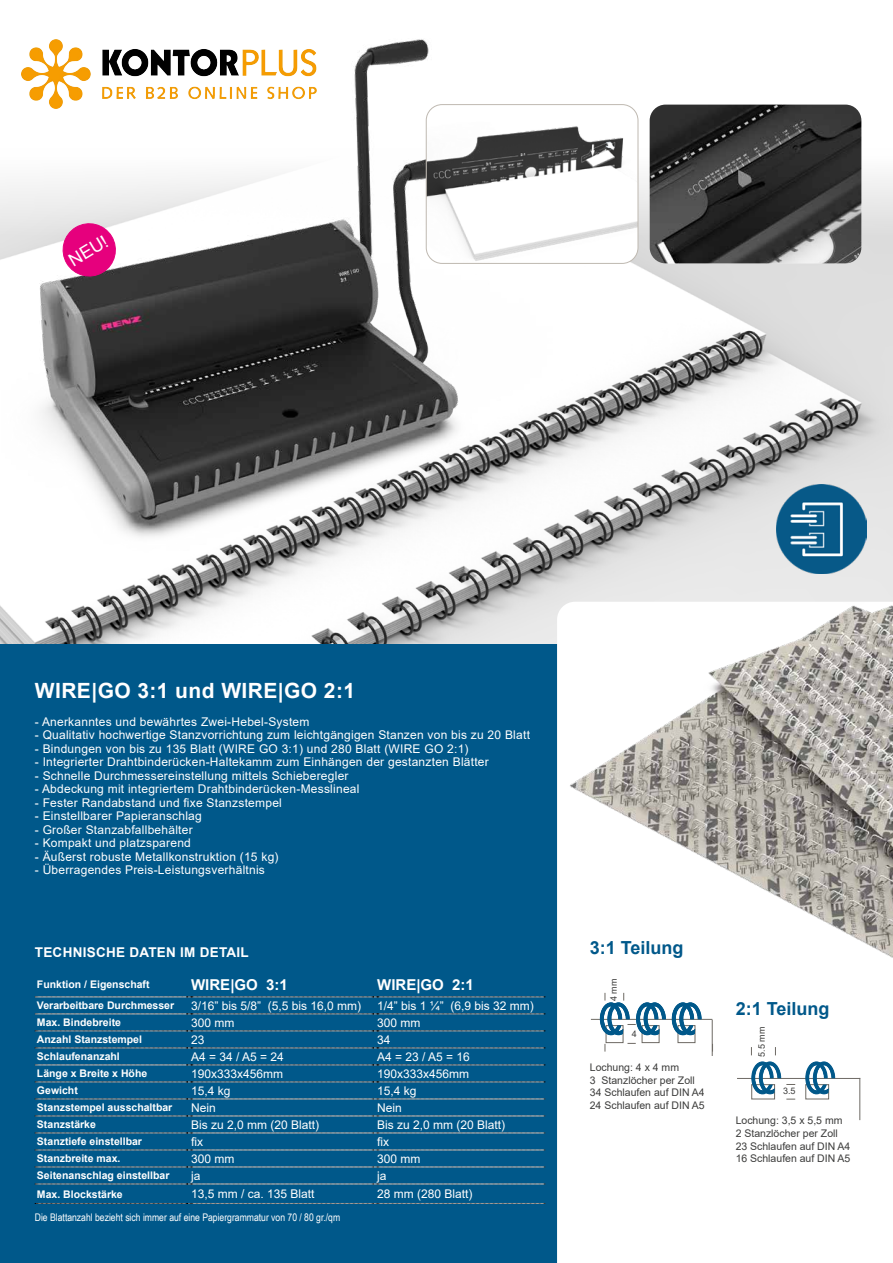
<style>
.page{position:relative;width:893px;height:1263px;background:#fff}
.page>*{position:absolute;margin:0;border:0;box-sizing:border-box;transform-origin:0 0}
.t1{font:700 21px "Arial";letter-spacing:.02em;color:#fff}
.t2{font:700 18px "Arial";color:#00588a}
.t3{font:17.7px "Arial";color:#fff}
.t4{font:700 15px "Arial";color:#fff}
.t5{font:700 13.5px "Arial";letter-spacing:.02em;color:#fff}
.t6{font:12px "Arial";letter-spacing:.02em;color:#fff}
.t7{font:12px "Arial";color:#fff}
.t8{font:700 10.5px "Arial";color:#fff}
.t9{font:10.5px/12.6px "Arial";color:#3c3c3b}
.t10{font:10.5px "Arial Narrow";color:#fff}
.t11{font:9px "Arial";color:#3c3c3b}
</style>
<div class="page">
<img style="left:0;top:148px;width:892px;height:496px">
<div style="left:0;top:644px;width:893px;height:619px;background:#00588a"></div>
<img style="left:1px;top:39px;width:622px;height:551px">
<svg style="left:35px;top:996px;width:510px;height:1px"></svg>
<svg style="left:35px;top:1013px;width:510px;height:1px"></svg>
<svg style="left:35px;top:1031px;width:510px;height:1px"></svg>
<svg style="left:35px;top:1048px;width:510px;height:1px"></svg>
<svg style="left:35px;top:1065px;width:510px;height:1px"></svg>
<svg style="left:35px;top:1082px;width:510px;height:1px"></svg>
<svg style="left:35px;top:1099px;width:510px;height:1px"></svg>
<svg style="left:35px;top:1116px;width:510px;height:1px"></svg>
<svg style="left:35px;top:1133px;width:510px;height:1px"></svg>
<svg style="left:35px;top:1150px;width:510px;height:1px"></svg>
<svg style="left:35px;top:1167px;width:510px;height:1px"></svg>
<svg style="left:35px;top:1184px;width:510px;height:1px"></svg>
<svg style="left:35px;top:1203px;width:510px;height:1px"></svg>
<div style="left:557px;top:1122px;width:336px;height:141px;background:#fff"></div>
<img style="left:557px;top:602px;width:336px;height:520px">
<img style="left:776px;top:484px;width:90px;height:90px">
<img style="left:426px;top:105px;width:212px;height:158px">
<div style="left:426px;top:104px;width:212px;height:160px;border:1px solid #bfb9b1;border-radius:16px"></div>
<img style="left:650px;top:105px;width:211px;height:158px">
<hr style="left:737px;top:1078px;width:123px;height:1px;background:#6e6a64">
<div style="left:805px;top:1084px;width:24px;height:15px;border:1px solid #6e6a64"></div>
<hr style="left:859px;top:1078px;width:1px;height:42px;background:#6e6a64">
<svg style="left:751px;top:1061px;width:44px;height:39px"></svg>
<svg style="left:805px;top:1061px;width:30px;height:33px"></svg>
<hr style="left:591px;top:1019px;width:121px;height:1px;background:#6e6a64">
<hr style="left:712px;top:1020px;width:1px;height:36px;background:#6e6a64">
<div style="left:678px;top:1025px;width:17px;height:18px;border:1px solid #6e6a64"></div>
<div style="left:606px;top:1025px;width:17px;height:18px;border:1px solid #6e6a64"></div>
<div style="left:642px;top:1025px;width:17px;height:18px;border:1px solid #6e6a64"></div>
<svg style="left:672px;top:1002px;width:30px;height:33px"></svg>
<svg style="left:600px;top:993px;width:66px;height:42px"></svg>
<svg style="left:59px;top:220px;width:60px;height:60px;background:#db4c9a"></svg>
<img style="left:22px;top:39px;width:294px;height:70px">
<h3 class="t3" style="left:64px;top:251px;width:44px;rotate:-31deg">NEU!</h3>
<h1 class="t1" style="left:35px;top:676px;width:322px">WIRE|GO 3:1 und WIRE|GO 2:1</h1>
<p class="t6" style="left:35px;top:713px;width:276px">- Anerkanntes und bewährtes Zwei-Hebel-System</p>
<p class="t6" style="left:35px;top:727px;width:497px">- Qualitativ hochwertige Stanzvorrichtung zum leichtgängigen Stanzen von bis zu 20 Blatt</p>
<p class="t6" style="left:35px;top:740px;width:435px">- Bindungen von bis zu 135 Blatt (WIRE GO 3:1) und 280 Blatt (WIRE GO 2:1)</p>
<p class="t6" style="left:35px;top:754px;width:455px">- Integrierter Drahtbinderücken-Haltekamm zum Einhängen der gestanzten Blätter</p>
<p class="t6" style="left:35px;top:767px;width:315px">- Schnelle Durchmessereinstellung mittels Schieberegler</p>
<p class="t6" style="left:35px;top:781px;width:326px">- Abdeckung mit integriertem Drahtbinderücken-Messlineal</p>
<p class="t6" style="left:35px;top:794px;width:249px">- Fester Randabstand und fixe Stanzstempel</p>
<p class="t6" style="left:35px;top:808px;width:169px">- Einstellbarer Papieranschlag</p>
<p class="t6" style="left:35px;top:821px;width:159px">- Großer Stanzabfallbehälter</p>
<p class="t6" style="left:35px;top:835px;width:158px">- Kompakt und platzsparend</p>
<p class="t6" style="left:35px;top:848px;width:245px">- Äußerst robuste Metallkonstruktion (15 kg)</p>
<p class="t6" style="left:35px;top:862px;width:232px">- Überragendes Preis-Leistungsverhältnis</p>
<p class="t5" style="left:35px;top:943px;width:215px">TECHNISCHE DATEN IM DETAIL</p>
<p class="t8" style="left:37px;top:977px;width:114px">Funktion / Eigenschaft</p>
<p class="t4" style="left:191px;top:974px;width:98px">WIRE|GO 3:1</p>
<p class="t4" style="left:377px;top:974px;width:98px">WIRE|GO 2:1</p>
<p class="t8" style="left:37px;top:998px;width:139px">Verarbeitbare Durchmesser</p>
<p class="t7" style="left:191px;top:997px;width:172px">3/16” bis 5/8” (5,5 bis 16,0 mm)</p>
<p class="t7" style="left:377px;top:997px;width:158px">1/4” bis 1 ¼” (6,9 bis 32 mm)</p>
<p class="t8" style="left:37px;top:1015px;width:86px">Max. Bindebreite</p>
<p class="t6" style="left:191px;top:1014px;width:45px">300 mm</p>
<p class="t6" style="left:377px;top:1014px;width:45px">300 mm</p>
<p class="t8" style="left:37px;top:1032px;width:107px">Anzahl Stanzstempel</p>
<p class="t6" style="left:191px;top:1031px;width:15px">23</p>
<p class="t6" style="left:377px;top:1031px;width:15px">34</p>
<p class="t8" style="left:37px;top:1049px;width:84px">Schlaufenanzahl</p>
<p class="t6" style="left:191px;top:1048px;width:94px">A4 = 34 / A5 = 24</p>
<p class="t6" style="left:377px;top:1048px;width:94px">A4 = 23 / A5 = 16</p>
<p class="t8" style="left:37px;top:1066px;width:112px">Länge x Breite x Höhe</p>
<p class="t7" style="left:191px;top:1065px;width:94px">190x333x456mm</p>
<p class="t7" style="left:377px;top:1065px;width:94px">190x333x456mm</p>
<p class="t8" style="left:37px;top:1083px;width:42px">Gewicht</p>
<p class="t6" style="left:191px;top:1082px;width:41px">15,4 kg</p>
<p class="t6" style="left:377px;top:1082px;width:41px">15,4 kg</p>
<p class="t8" style="left:37px;top:1100px;width:137px">Stanzstempel ausschaltbar</p>
<p class="t6" style="left:191px;top:1099px;width:26px">Nein</p>
<p class="t6" style="left:377px;top:1099px;width:26px">Nein</p>
<p class="t8" style="left:37px;top:1117px;width:60px">Stanzstärke</p>
<p class="t7" style="left:191px;top:1116px;width:130px">Bis zu 2,0 mm (20 Blatt)</p>
<p class="t7" style="left:377px;top:1116px;width:130px">Bis zu 2,0 mm (20 Blatt)</p>
<p class="t8" style="left:37px;top:1134px;width:107px">Stanztiefe einstellbar</p>
<p class="t6" style="left:191px;top:1133px;width:13px">fix</p>
<p class="t6" style="left:377px;top:1133px;width:13px">fix</p>
<p class="t8" style="left:37px;top:1151px;width:85px">Stanzbreite max.</p>
<p class="t6" style="left:191px;top:1150px;width:45px">300 mm</p>
<p class="t6" style="left:377px;top:1150px;width:45px">300 mm</p>
<p class="t8" style="left:37px;top:1168px;width:134px">Seitenanschlag einstellbar</p>
<p class="t6" style="left:191px;top:1167px;width:11px">ja</p>
<p class="t6" style="left:377px;top:1167px;width:11px">ja</p>
<p class="t8" style="left:37px;top:1186px;width:87px">Max. Blockstärke</p>
<p class="t7" style="left:191px;top:1185px;width:125px">13,5 mm / ca. 135 Blatt</p>
<p class="t7" style="left:377px;top:1185px;width:97px">28 mm (280 Blatt)</p>
<p class="t10" style="left:35px;top:1209px;width:307px">Die Blattanzahl bezieht sich immer auf eine Papiergrammatur von 70 / 80 gr./qm</p>
<h2 class="t2" style="left:590px;top:935px;width:95px">3:1 Teilung</h2>
<p class="t11" style="left:607px;top:1001px;width:24px;rotate:-90deg">4 mm</p>
<p class="t11" style="left:632px;top:1028px;width:7px">4</p>
<p class="t9" style="left:590px;top:1061px;width:117px">Lochung: 4 x 4 mm<br>3 Stanzlöcher per Zoll<br>34 Schlaufen auf DIN A4<br>24 Schlaufen auf DIN A5</p>
<h2 class="t2" style="left:736px;top:996px;width:95px">2:1 Teilung</h2>
<p class="t11" style="left:755px;top:1057px;width:32px;rotate:-90deg">5.5 mm</p>
<p class="t11" style="left:783px;top:1085px;width:14px">3.5</p>
<p class="t9" style="left:736px;top:1114px;width:116px">Lochung: 3,5 x 5,5 mm<br>2 Stanzlöcher per Zoll<br>23 Schlaufen auf DIN A4<br>16 Schlaufen auf DIN A5</p>
</div>
